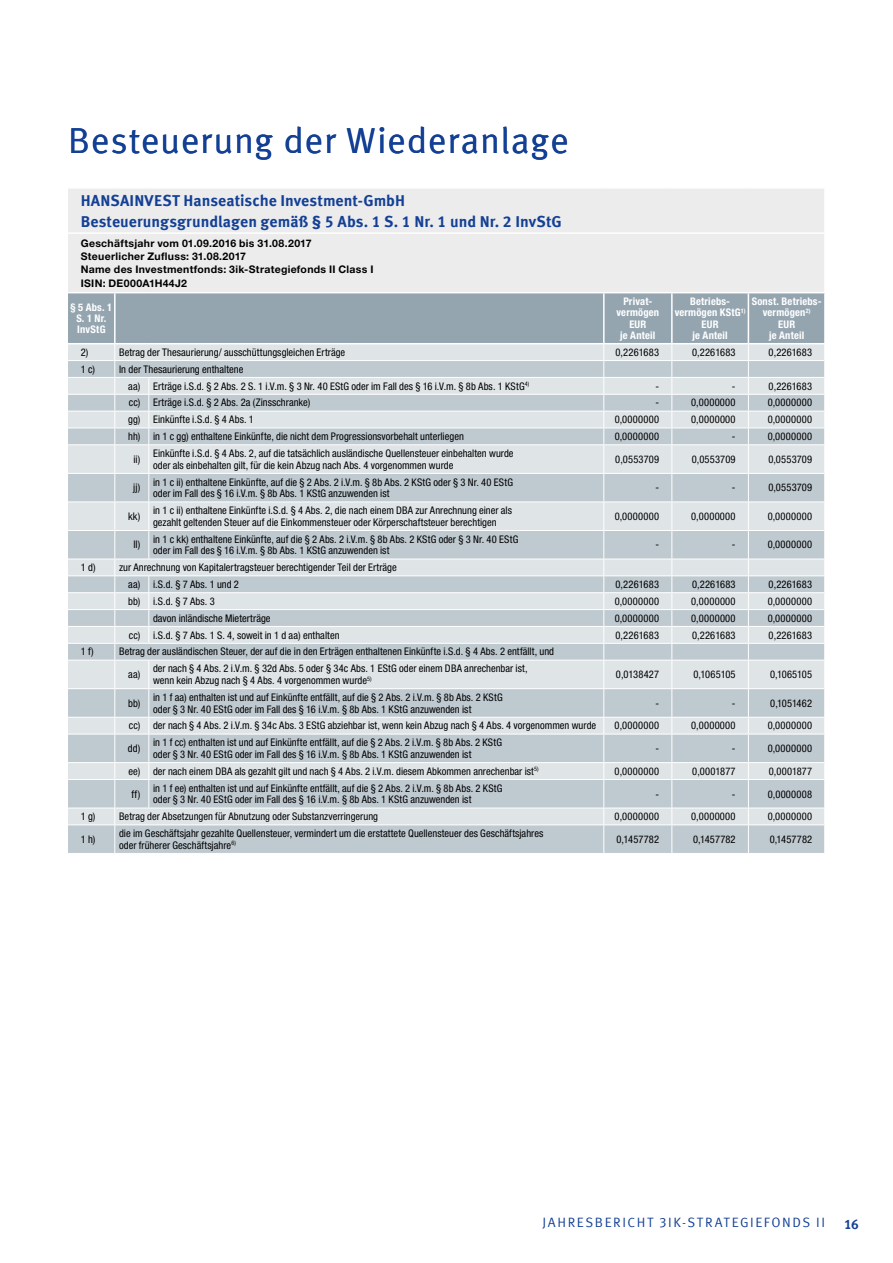
<style>
.page{position:relative;width:893px;height:1263px;background:#fff}
.page>*{position:absolute;margin:0;border:0;box-sizing:border-box;transform-origin:0 0}
.t1{font:36px "Meta Offc Pro Norm";letter-spacing:.02em;color:#134094}
.t2{font:700 15.75px/21.3px "Meta Offc Pro";letter-spacing:.005em;color:#134094}
.t3{font:13.5px "Meta Offc Pro Norm";letter-spacing:.115em;color:#134094}
.t4{font:700 13.5px "Meta Offc Pro";color:#134094}
.t5{font:condensed 10.5px/11.7px "Helvetica Neue LTW1 G";letter-spacing:.005em;color:#000}
.t6{font:condensed 10.5px "Helvetica Neue LTW1 G";letter-spacing:.025em;color:#000}
.t7{font:700 10.5px/13.4px "Helvetica Neue LTW1 G";letter-spacing:.025em;color:#000}
.t8{font:700 condensed 10.5px/11.2px "Helvetica Neue LTW1 G";letter-spacing:.02em;color:#fff;text-align:center}
</style>
<div class="page">
<div style="left:68px;top:189px;width:756px;height:103px;background:#ececed"></div>
<hr style="left:68px;top:232px;width:47px;height:2px;background:#fff">
<hr style="left:115px;top:232px;width:34px;height:2px;background:#fff">
<hr style="left:149px;top:232px;width:455px;height:2px;background:#fff">
<hr style="left:604px;top:232px;width:68px;height:2px;background:#fff">
<hr style="left:672px;top:232px;width:76px;height:2px;background:#fff">
<hr style="left:748px;top:232px;width:78px;height:2px;background:#fff">
<svg style="left:68px;top:293px;width:757px;height:560px;background:#cbd3d8"></svg>
<h1 class="t1" style="left:68px;top:113px;width:502px">Besteuerung der Wiederanlage</h1>
<h2 class="t2" style="left:81px;top:189px;width:483px">HANSAINVEST Hanseatische Investment-GmbH<br>Besteuerungsgrundlagen gemäß § 5 Abs. 1 S. 1 Nr. 1 und Nr. 2 InvStG</h2>
<p class="t7" style="left:81px;top:236px;width:294px">Geschäftsjahr vom 01.09.2016 bis 31.08.2017<br>Steuerlicher Zufluss: 31.08.2017<br>Name des Investmentfonds: 3ik-Strategiefonds II Class I ISIN: DE000A1H44J2</p>
<p class="t8" style="left:71px;top:301px;width:43px">§ 5 Abs. 1<br>S. 1 Nr.<br>InvStG</p>
<p class="t8" style="left:616px;top:296px;width:44px">Privat&shy;vermögen<br>EUR<br>je Anteil</p>
<p class="t8" style="left:675px;top:296px;width:72px">Betriebs&shy;vermögen KStG<sup>1)<br></sup>EUR<br>je Anteil</p>
<p class="t8" style="left:752px;top:296px;width:71px">Sonst. Betriebs&shy;vermögen<sup>2)<br></sup>EUR<br>je Anteil</p>
<p class="t5" style="left:81px;top:346px;width:9px">2)</p>
<p class="t5" style="left:119px;top:346px;width:228px">Betrag der Thesaurierung/ ausschüttungsgleichen Erträge</p>
<p class="t5" style="left:616px;top:346px;width:45px">0,2261683</p>
<p class="t5" style="left:692px;top:346px;width:45px">0,2261683</p>
<p class="t5" style="left:769px;top:346px;width:45px">0,2261683</p>
<p class="t5" style="left:81px;top:363px;width:16px">1 c)</p>
<p class="t5" style="left:128px;top:361px;width:403px;line-height:16.8px;text-indent:-9px">In der Thesaurierung enthaltene<br>aa) Erträge i.S.d. § 2 Abs. 2 S. 1 i.V.m. § 3 Nr. 40 EStG oder im Fall des § 16 i.V.m. § 8b Abs. 1 KStG<sup>4)</sup></p>
<p class="t5" style="left:655px;top:380px;width:5px">-</p>
<p class="t5" style="left:732px;top:380px;width:5px">-</p>
<p class="t5" style="left:769px;top:380px;width:45px">0,2261683</p>
<p class="t5" style="left:129px;top:397px;width:183px">cc) Erträge i.S.d. § 2 Abs. 2a (Zinsschranke)</p>
<p class="t5" style="left:655px;top:397px;width:5px">-</p>
<p class="t6" style="left:691px;top:396px;width:46px">0,0000000</p>
<p class="t6" style="left:768px;top:396px;width:46px">0,0000000</p>
<p class="t5" style="left:128px;top:414px;width:127px">gg) Einkünfte i.S.d. § 4 Abs. 1</p>
<p class="t6" style="left:615px;top:413px;width:46px">0,0000000</p>
<p class="t6" style="left:691px;top:413px;width:46px">0,0000000</p>
<p class="t6" style="left:768px;top:413px;width:46px">0,0000000</p>
<p class="t5" style="left:128px;top:431px;width:337px">hh) in 1 c gg) enthaltene Einkünfte, die nicht dem Progressionsvorbehalt unterliegen</p>
<p class="t6" style="left:615px;top:430px;width:46px">0,0000000</p>
<p class="t5" style="left:732px;top:431px;width:5px">-</p>
<p class="t6" style="left:768px;top:430px;width:46px">0,0000000</p>
<p class="t5" style="left:133px;top:453px;width:8px">ii)</p>
<p class="t5" style="left:153px;top:447px;width:362px">Einkünfte i.S.d. § 4 Abs. 2, auf die tatsächlich ausländische Quellensteuer einbehalten wurde oder als einbehalten gilt, für die kein Abzug nach Abs. 4 vorgenommen wurde</p>
<p class="t5" style="left:615px;top:453px;width:45px">0,0553709</p>
<p class="t5" style="left:692px;top:453px;width:45px">0,0553709</p>
<p class="t5" style="left:768px;top:453px;width:45px">0,0553709</p>
<p class="t5" style="left:133px;top:482px;width:9px">jj)</p>
<p class="t5" style="left:153px;top:476px;width:361px">in 1 c ii) enthaltene Einkünfte, auf die § 2 Abs. 2 i.V.m. § 8b Abs. 2 KStG oder § 3 Nr. 40 EStG oder im Fall des § 16 i.V.m. § 8b Abs. 1 KStG anzuwenden ist</p>
<p class="t5" style="left:655px;top:482px;width:5px">-</p>
<p class="t5" style="left:732px;top:482px;width:5px">-</p>
<p class="t5" style="left:768px;top:482px;width:45px">0,0553709</p>
<p class="t5" style="left:128px;top:510px;width:14px">kk)</p>
<p class="t5" style="left:153px;top:505px;width:360px">in 1 c ii) enthaltene Einkünfte i.S.d. § 4 Abs. 2, die nach einem DBA zur Anrechnung einer als gezahlt geltenden Steuer auf die Einkommensteuer oder Körperschaftsteuer berechtigen</p>
<p class="t6" style="left:615px;top:510px;width:46px">0,0000000</p>
<p class="t6" style="left:691px;top:510px;width:46px">0,0000000</p>
<p class="t6" style="left:768px;top:510px;width:46px">0,0000000</p>
<p class="t5" style="left:133px;top:539px;width:8px">ll)</p>
<p class="t5" style="left:153px;top:533px;width:367px">in 1 c kk) enthaltene Einkünfte, auf die § 2 Abs. 2 i.V.m. § 8b Abs. 2 KStG oder § 3 Nr. 40 EStG oder im Fall des § 16 i.V.m. § 8b Abs. 1 KStG anzuwenden ist</p>
<p class="t5" style="left:655px;top:539px;width:5px">-</p>
<p class="t5" style="left:732px;top:539px;width:5px">-</p>
<p class="t6" style="left:768px;top:539px;width:46px">0,0000000</p>
<p class="t5" style="left:81px;top:562px;width:16px">1 d)</p>
<p class="t5" style="left:128px;top:559px;width:270px;line-height:16.8px;text-indent:-9px">zur Anrechnung von Kapitalertragsteuer berechtigender Teil der Erträge aa) i.S.d. § 7 Abs. 1 und 2</p>
<p class="t5" style="left:616px;top:578px;width:45px">0,2261683</p>
<p class="t5" style="left:692px;top:578px;width:45px">0,2261683</p>
<p class="t5" style="left:769px;top:578px;width:45px">0,2261683</p>
<p class="t5" style="left:128px;top:595px;width:88px">bb) i.S.d. § 7 Abs. 3</p>
<p class="t6" style="left:615px;top:595px;width:46px">0,0000000</p>
<p class="t6" style="left:691px;top:595px;width:46px">0,0000000</p>
<p class="t6" style="left:768px;top:595px;width:46px">0,0000000</p>
<p class="t5" style="left:153px;top:612px;width:119px">davon inländische Mieterträge</p>
<p class="t6" style="left:615px;top:612px;width:46px">0,0000000</p>
<p class="t6" style="left:691px;top:612px;width:46px">0,0000000</p>
<p class="t6" style="left:768px;top:612px;width:46px">0,0000000</p>
<p class="t5" style="left:129px;top:629px;width:212px">cc) i.S.d. § 7 Abs. 1 S. 4, soweit in 1 d aa) enthalten</p>
<p class="t5" style="left:616px;top:629px;width:45px">0,2261683</p>
<p class="t5" style="left:692px;top:629px;width:45px">0,2261683</p>
<p class="t5" style="left:769px;top:629px;width:45px">0,2261683</p>
<p class="t5" style="left:81px;top:646px;width:15px">1 f)</p>
<p class="t5" style="left:128px;top:640px;width:427px;line-height:22.6px;text-indent:-9px">Betrag der ausländischen Steuer, der auf die in den Erträgen enthaltenen Einkünfte i.S.d. § 4 Abs. 2 entfällt, und aa)</p>
<p class="t5" style="left:153px;top:663px;width:376px">der nach § 4 Abs. 2 i.V.m. § 32d Abs. 5 oder § 34c Abs. 1 EStG oder einem DBA anrechenbar ist, wenn kein Abzug nach § 4 Abs. 4 vorgenommen wurde<sup>5)</sup></p>
<p class="t5" style="left:616px;top:669px;width:45px">0,0138427</p>
<p class="t5" style="left:694px;top:669px;width:44px">0,1065105</p>
<p class="t5" style="left:770px;top:669px;width:44px">0,1065105</p>
<p class="t5" style="left:128px;top:697px;width:14px">bb)</p>
<p class="t5" style="left:153px;top:691px;width:351px">in 1 f aa) enthalten ist und auf Einkünfte entfällt, auf die § 2 Abs. 2 i.V.m. § 8b Abs. 2 KStG oder § 3 Nr. 40 EStG oder im Fall des § 16 i.V.m. § 8b Abs. 1 KStG anzuwenden ist</p>
<p class="t5" style="left:655px;top:697px;width:5px">-</p>
<p class="t5" style="left:732px;top:697px;width:5px">-</p>
<p class="t5" style="left:770px;top:697px;width:43px">0,1051462</p>
<p class="t5" style="left:129px;top:720px;width:469px">cc) der nach § 4 Abs. 2 i.V.m. § 34c Abs. 3 EStG abziehbar ist, wenn kein Abzug nach § 4 Abs. 4 vorgenommen wurde</p>
<p class="t6" style="left:615px;top:719px;width:46px">0,0000000</p>
<p class="t6" style="left:691px;top:719px;width:46px">0,0000000</p>
<p class="t6" style="left:768px;top:719px;width:46px">0,0000000</p>
<p class="t5" style="left:128px;top:743px;width:14px">dd)</p>
<p class="t5" style="left:153px;top:737px;width:350px">in 1 f cc) enthalten ist und auf Einkünfte entfällt, auf die § 2 Abs. 2 i.V.m. § 8b Abs. 2 KStG oder § 3 Nr. 40 EStG oder im Fall des § 16 i.V.m. § 8b Abs. 1 KStG anzuwenden ist</p>
<p class="t5" style="left:655px;top:743px;width:5px">-</p>
<p class="t5" style="left:732px;top:743px;width:5px">-</p>
<p class="t6" style="left:768px;top:742px;width:46px">0,0000000</p>
<p class="t5" style="left:129px;top:765px;width:412px">ee) der nach einem DBA als gezahlt gilt und nach § 4 Abs. 2 i.V.m. diesem Abkommen anrechenbar ist<sup>5)</sup></p>
<p class="t6" style="left:615px;top:765px;width:46px">0,0000000</p>
<p class="t5" style="left:692px;top:765px;width:45px">0,0001877</p>
<p class="t5" style="left:769px;top:765px;width:45px">0,0001877</p>
<p class="t5" style="left:132px;top:788px;width:10px">ff)</p>
<p class="t5" style="left:153px;top:782px;width:351px">in 1 f ee) enthalten ist und auf Einkünfte entfällt, auf die § 2 Abs. 2 i.V.m. § 8b Abs. 2 KStG oder § 3 Nr. 40 EStG oder im Fall des § 16 i.V.m. § 8b Abs. 1 KStG anzuwenden ist</p>
<p class="t5" style="left:655px;top:788px;width:5px">-</p>
<p class="t5" style="left:732px;top:788px;width:5px">-</p>
<p class="t6" style="left:768px;top:788px;width:46px">0,0000008</p>
<p class="t5" style="left:81px;top:811px;width:16px">1 g)</p>
<p class="t5" style="left:119px;top:811px;width:261px">Betrag der Absetzungen für Abnutzung oder Substanzverringerung</p>
<p class="t6" style="left:615px;top:810px;width:46px">0,0000000</p>
<p class="t6" style="left:691px;top:810px;width:46px">0,0000000</p>
<p class="t6" style="left:768px;top:810px;width:46px">0,0000000</p>
<p class="t5" style="left:81px;top:833px;width:16px">1 h)</p>
<p class="t5" style="left:119px;top:827px;width:426px">die im Geschäftsjahr gezahlte Quellensteuer, vermindert um die erstattete Quellensteuer des Geschäftsjahres oder früherer Geschäftsjahre<sup>6)</sup></p>
<p class="t5" style="left:617px;top:833px;width:44px">0,1457782</p>
<p class="t5" style="left:693px;top:833px;width:44px">0,1457782</p>
<p class="t5" style="left:770px;top:833px;width:44px">0,1457782</p>
<p class="t3" style="left:542px;top:1211px;width:164px">JAHRESBERICHT 3i k-Strategiefo</p>
<p class="t3" style="left:782px;top:1211px;width:44px">nds II</p>
<p class="t4" style="left:844px;top:1214px;width:16px">16</p>
</div>
